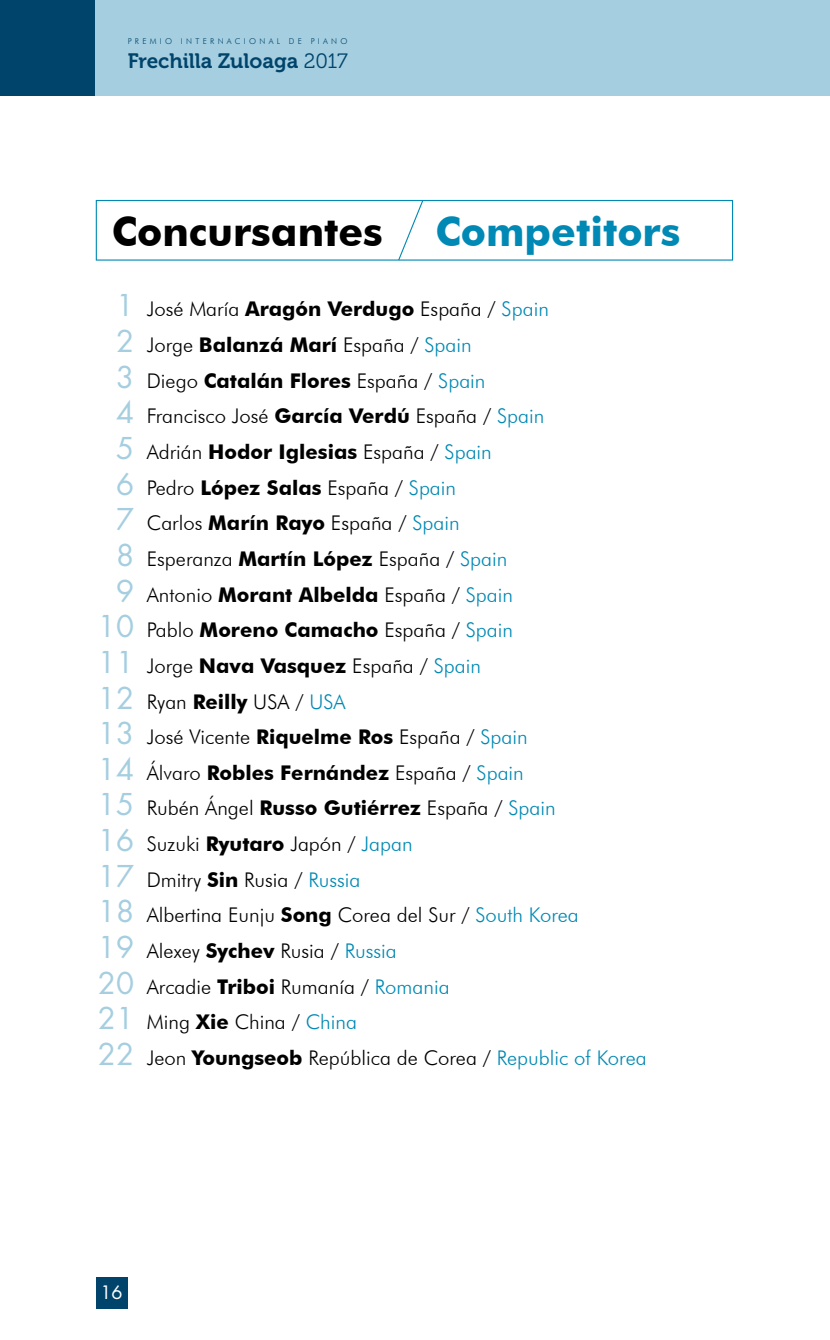
<style>
.page{position:relative;width:830px;height:1340px;background:#fff}
.page>*{position:absolute;margin:0;border:0;box-sizing:border-box;transform-origin:0 0}
.t1{font:700 40.5px "Futura BT";color:#000}
.t2{font:700 40.5px "Futura BT";color:#0089b4}
.t3{font:20.7px "Museo 700";color:#00446b}
.t4{font:300 20.25px "Futura BT";color:#000}
.t5{font:700 20.25px "Futura BT";color:#000}
.t6{font:18px "Futura";color:#fff}
.t7{font:300 8.1px "Futura BT";letter-spacing:.41em;color:#00446b}
.s1{font-family:"Museo 300"}
.s2{font-family:"Futura";font-weight:400;font-size:29.25px;color:#a5cee0}
.s3{font-weight:700}
.s4{color:#0089b4}
.s5{font-weight:300}
.s6{font-weight:300;color:#0089b4}
</style>
<div class="page">
<div style="left:96px;top:1276px;width:32px;height:32px;background:#00446b"></div>
<svg style="left:397px;top:199px;width:27px;height:60px"></svg>
<div style="left:96px;top:200px;width:636px;height:61px;border:1px solid #0089b4"></div>
<div style="left:0;top:0;width:96px;height:96px;background:#00446b"></div>
<div style="left:96px;top:0;width:733px;height:96px;background:#a5cee0"></div>
<hr style="left:829px;top:0;width:1px;height:96px;background:#00446b">
<p class="t7" style="left:128px;top:37px;width:221px">PREMIO INTERNACIONAL DE PIANO</p>
<p class="t3" style="left:128px;top:49px;width:221px">Frechilla Zuloaga <span class="s1">2017</span></p>
<h1 class="t1" style="left:112px;top:207px;width:272px">Concursantes</h1>
<h1 class="t2" style="left:435px;top:207px;width:246px">Competitors</h1>
<p class="t4" style="left:116px;top:297px;width:434px"><span class="s2">1</span> José María <span class="s3">Aragón Verdugo</span> España / <span class="s4">Spain</span></p>
<p class="t4" style="left:116px;top:332px;width:357px"><span class="s2">2</span> Jorge <span class="s3">Balanzá Marí</span> España / <span class="s4">Spain</span></p>
<p class="t5" style="left:116px;top:368px;width:371px"><span class="s2">3</span> <span class="s5">Diego</span> Catalán Flores <span class="s5">España /</span> <span class="s6">Spain</span></p>
<p class="t4" style="left:116px;top:404px;width:429px"><span class="s2">4</span> Francisco José <span class="s3">García Verdú</span> España / <span class="s4">Spain</span></p>
<p class="t4" style="left:116px;top:439px;width:377px"><span class="s2">5</span> Adrián <span class="s3">Hodor Iglesias</span> España / <span class="s4">Spain</span></p>
<p class="t4" style="left:116px;top:475px;width:341px"><span class="s2">6</span> Pedro <span class="s3">López Salas</span> España / <span class="s4">Spain</span></p>
<p class="t4" style="left:116px;top:511px;width:345px"><span class="s2">7</span> Carlos <span class="s3">Marín Rayo</span> España / <span class="s4">Spain</span></p>
<p class="t4" style="left:116px;top:546px;width:392px"><span class="s2">8</span> Esperanza <span class="s3">Martín López</span> España / <span class="s4">Spain</span></p>
<p class="t4" style="left:116px;top:582px;width:398px"><span class="s2">9</span> Antonio <span class="s3">Morant Albelda</span> España / <span class="s4">Spain</span></p>
<p class="t5" style="left:98px;top:617px;width:416px"><span class="s2">10</span> <span class="s5">Pablo</span> Moreno Camacho <span class="s5">España /</span> <span class="s6">Spain</span></p>
<p class="t4" style="left:98px;top:653px;width:384px"><span class="s2">11</span> Jorge <span class="s3">Nava Vasquez</span> España / <span class="s4">Spain</span></p>
<p class="t4" style="left:98px;top:689px;width:249px"><span class="s2">12</span> Ryan <span class="s3">Reilly</span> USA / <span class="s4">USA</span></p>
<p class="t4" style="left:98px;top:724px;width:431px"><span class="s2">13</span> José Vicente <span class="s3">Riquelme Ros</span> España / <span class="s4">Spain</span></p>
<p class="t5" style="left:98px;top:760px;width:427px"><span class="s2">14</span> <span class="s5">Álvaro</span> Robles Fernández <span class="s5">España /</span> <span class="s6">Spain</span></p>
<p class="t4" style="left:98px;top:796px;width:459px"><span class="s2">15</span> Rubén Ángel <span class="s3">Russo Gutiérrez</span> España / <span class="s4">Spain</span></p>
<p class="t4" style="left:98px;top:831px;width:316px"><span class="s2">16</span> Suzuki <span class="s3">Ryutaro</span> Japón / <span class="s4">Japan</span></p>
<p class="t4" style="left:98px;top:867px;width:264px"><span class="s2">17</span> Dmitry <span class="s3">Sin</span> Rusia / <span class="s4">Russia</span></p>
<p class="t4" style="left:98px;top:902px;width:482px"><span class="s2">18</span> Albertina Eunju <span class="s3">Song</span> Corea del Sur / <span class="s4">South Korea</span></p>
<p class="t4" style="left:98px;top:938px;width:300px"><span class="s2">19</span> Alexey <span class="s3">Sychev</span> Rusia / <span class="s4">Russia</span></p>
<p class="t4" style="left:98px;top:974px;width:353px"><span class="s2">20</span> Arcadie <span class="s3">Triboi</span> Rumanía / <span class="s4">Romania</span></p>
<p class="t4" style="left:98px;top:1009px;width:260px"><span class="s2">21</span> Ming <span class="s3">Xie</span> China / <span class="s4">China</span></p>
<p class="t4" style="left:98px;top:1045px;width:550px"><span class="s2">22</span> Jeon <span class="s3">Youngseob</span> República de Corea / <span class="s4">Republic of Korea</span></p>
<p class="t6" style="left:100px;top:1280px;width:24px">16</p>
</div>
